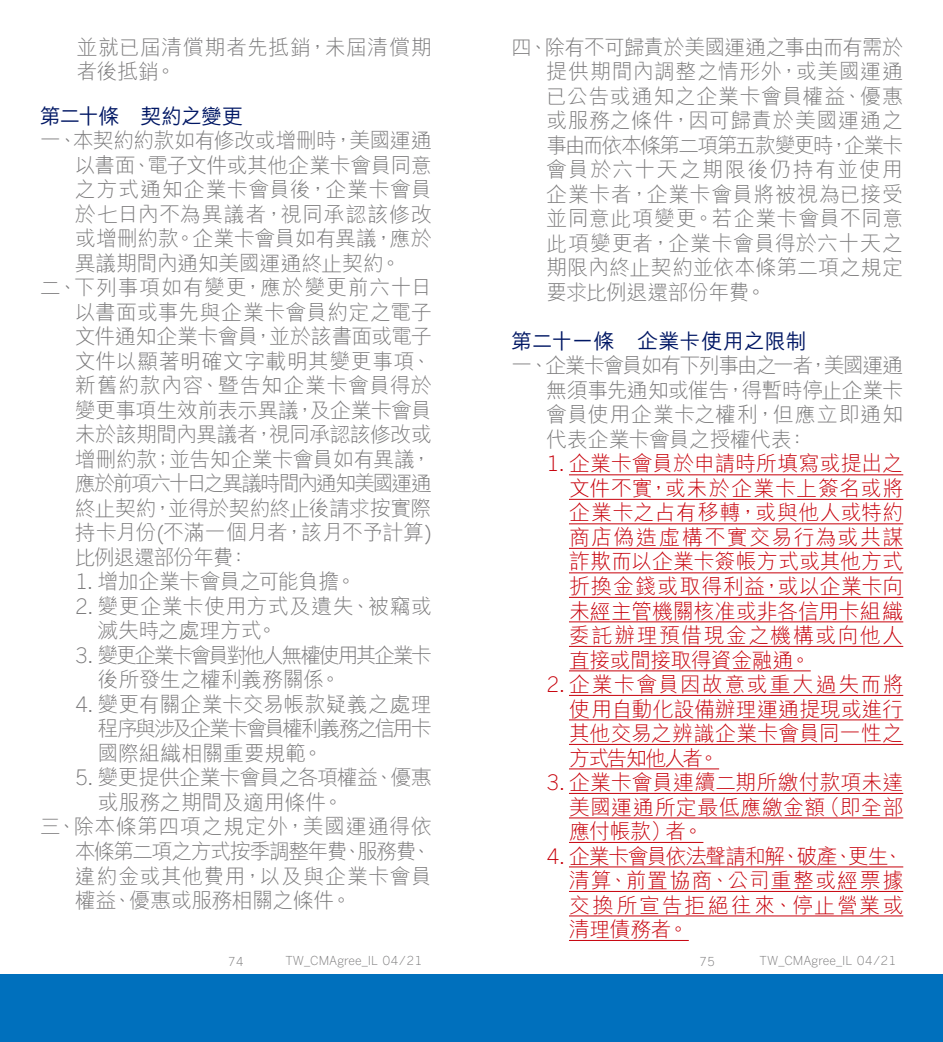
<style>
.page{position:relative;width:943px;height:1042px;background:#fff}
.page>*{position:absolute;margin:0;border:0;box-sizing:border-box;transform-origin:0 0}
.t1{font:300 21px/24.5px "M Hei HK";letter-spacing:-.02em;color:#7b7a7b;text-align:justify}
.t2{font:300 21px/24.5px "M Hei HK";letter-spacing:.005em;color:#c7000b;text-align:justify}
.t3{font:300 21px "M Hei HK";letter-spacing:.03em;color:#7b7a7b}
.t4{font:300 21px/24.5px "M Hei HK";letter-spacing:-.105em;color:#7b7a7b}
.t5{font:300 21px/24.5px "M Hei HK";letter-spacing:.02em;color:#7b7a7b}
.t6{font:300 21px/24.5px "M Hei HK";letter-spacing:.01em;color:#7b7a7b}
.t7{font:300 21px "M Hei HK";letter-spacing:-.075em;color:#7b7a7b}
.t8{font:300 21px "M Hei HK";letter-spacing:.035em;color:#7b7a7b}
.t9{font:300 21px "M Hei HK";color:#7b7a7b}
.t10{font:300 21px "M Hei HK";letter-spacing:.015em;color:#7b7a7b}
.t11{font:300 21px "M Hei HK";letter-spacing:-.045em;color:#7b7a7b}
.t12{font:500 21px "M Hei HK";letter-spacing:-.015em;color:#001764}
.t13{font:500 21px "M Hei HK";letter-spacing:-.04em;color:#001764}
.t14{font:300 21px "M Hei HK";letter-spacing:-.07em;color:#7b7a7b}
.t15{font:300 12.25px "Benton Sans";color:#7b7a7b}
.s1{font-family:"Benton Sans"}
</style>
<div class="page">
<div style="left:0;top:974px;width:943px;height:68px;background:#0070bd"></div>
<hr style="left:569px;top:474px;width:334px;height:1px;background:#c7000b">
<hr style="left:569px;top:499px;width:334px;height:1px;background:#c7000b">
<hr style="left:569px;top:523px;width:334px;height:1px;background:#c7000b">
<hr style="left:569px;top:548px;width:334px;height:1px;background:#c7000b">
<hr style="left:569px;top:572px;width:334px;height:1px;background:#c7000b">
<hr style="left:569px;top:597px;width:334px;height:1px;background:#c7000b">
<hr style="left:569px;top:621px;width:334px;height:1px;background:#c7000b">
<hr style="left:569px;top:646px;width:334px;height:1px;background:#c7000b">
<hr style="left:569px;top:670px;width:241px;height:1px;background:#c7000b">
<hr style="left:569px;top:695px;width:334px;height:1px;background:#c7000b">
<hr style="left:569px;top:719px;width:334px;height:1px;background:#c7000b">
<hr style="left:569px;top:744px;width:334px;height:1px;background:#c7000b">
<hr style="left:569px;top:768px;width:150px;height:1px;background:#c7000b">
<hr style="left:569px;top:793px;width:334px;height:1px;background:#c7000b">
<hr style="left:569px;top:817px;width:334px;height:1px;background:#c7000b">
<hr style="left:569px;top:842px;width:134px;height:1px;background:#c7000b">
<hr style="left:569px;top:866px;width:334px;height:1px;background:#c7000b">
<hr style="left:569px;top:891px;width:334px;height:1px;background:#c7000b">
<hr style="left:569px;top:915px;width:334px;height:1px;background:#c7000b">
<hr style="left:569px;top:940px;width:119px;height:1px;background:#c7000b">
<p class="t5" style="left:76px;top:34px;width:357px">並就已屆清償期者先抵銷，未屆清償期者後抵銷。</p>
<p class="t13" style="left:40px;top:101px;width:205px">第二十條　契約之變更</p>
<p class="t1" style="left:40px;top:128px;width:393px">一、本契約約款如有修改或增刪時，美國運通</p>
<p class="t1" style="left:75px;top:152px;width:358px">以書面、電子文件或其他企業卡會員同意</p>
<p class="t8" style="left:75px;top:179px;width:358px">之方式通知企業卡會員後，企業卡會員</p>
<p class="t3" style="left:75px;top:203px;width:358px">於七日內不為異議者，視同承認該修改</p>
<p class="t1" style="left:75px;top:226px;width:358px">或增刪約款。企業卡會員如有異議，應於</p>
<p class="t1" style="left:75px;top:250px;width:328px">異議期間內通知美國運通終止契約。</p>
<p class="t3" style="left:40px;top:277px;width:393px">二、下列事項如有變更，應於變更前六十日</p>
<p class="t9" style="left:75px;top:301px;width:358px">以書面或事先與企業卡會員約定之電子</p>
<p class="t1" style="left:75px;top:324px;width:358px">文件通知企業卡會員，並於該書面或電子</p>
<p class="t10" style="left:75px;top:350px;width:358px">文件以顯著明確文字載明其變更事項、</p>
<p class="t5" style="left:75px;top:373px;width:358px">新舊約款內容、暨告知企業卡會員得於</p>
<p class="t1" style="left:75px;top:397px;width:358px">變更事項生效前表示異議，及企業卡會員</p>
<p class="t1" style="left:75px;top:422px;width:358px">未於該期間內異議者，視同承認該修改或</p>
<p class="t1" style="left:75px;top:446px;width:358px">增刪約款；並告知企業卡會員如有異議，</p>
<p class="t4" style="left:75px;top:471px;width:358px">應於前項六十日之異議時間內通知美國運通</p>
<p class="t1" style="left:75px;top:495px;width:358px">終止契約，並得於契約終止後請求按實際</p>
<p class="t1" style="left:75px;top:520px;width:358px">持卡月份(不滿一個月者，該月不予計算)</p>
<p class="t14" style="left:75px;top:546px;width:176px">比例退還部份年費：</p>
<p class="t11" style="left:75px;top:571px;width:283px"><span class="s1">1</span>. 增加企業卡會員之可能負擔。</p>
<p class="t6" style="left:97px;top:593px;width:336px;text-indent:-23px"><span class="s1">2</span>. 變更企業卡使用方式及遺失、被竊或滅失時之處理方式。</p>
<p class="t4" style="left:97px;top:642px;width:336px;text-indent:-23px"><span class="s1">3</span>. 變更企業卡會員對他人無權使用其企業卡後所發生之權利義務關係。</p>
<p class="t1" style="left:98px;top:691px;width:336px;text-indent:-23px"><span class="s1">4</span>. 變更有關企業卡交易帳款疑義之處理程序與涉及企業卡會員權利義務之信用卡國際組織相關重要規範。</p>
<p class="t1" style="left:75px;top:765px;width:358px"><span class="s1">5</span>. 變更提供企業卡會員之各項權益、優惠</p>
<p class="t1" style="left:98px;top:790px;width:247px">或服務之期間及適用條件。</p>
<p class="t3" style="left:40px;top:816px;width:393px">三、除本條第四項之規定外，美國運通得依</p>
<p class="t7" style="left:75px;top:840px;width:358px">本條第二項之方式按季調整年費、服務費、</p>
<p class="t3" style="left:75px;top:865px;width:358px">違約金或其他費用，以及與企業卡會員</p>
<p class="t1" style="left:75px;top:888px;width:278px">權益、優惠或服務相關之條件。</p>
<p class="t1" style="left:546px;top:34px;width:358px;text-indent:-35px">四、除有不可歸責於美國運通之事由而有需於提供期間內調整之情形外，或美國運通已公告或通知之企業卡會員權益、優惠或服務之條件，因可歸責於美國運通之事由而依本條第二項第五款變更時，企業卡會員於六十天之期限後仍持有並使用企業卡者，企業卡會員將被視為已接受並同意此項變更。若企業卡會員不同意此項變更者，企業卡會員得於六十天之期限內終止契約並依本條第二項之規定要求比例退還部份年費。</p>
<p class="t12" style="left:511px;top:326px;width:297px">第二十一條　企業卡使用之限制</p>
<p class="t1" style="left:546px;top:353px;width:358px;text-indent:-35px">一、企業卡會員如有下列事由之一者，美國運通無須事先通知或催告，得暫時停止企業卡會員使用企業卡之權利，但應立即通知代表企業卡會員之授權代表：</p>
<p class="t2" style="left:569px;top:451px;width:336px;text-indent:-23px"><span class="s1">1</span>. 企業卡會員於申請時所填寫或提出之文件不實，或未於企業卡上簽名或將企業卡之占有移轉，或與他人或特約商店偽造虛構不實交易行為或共謀詐欺而以企業卡簽帳方式或其他方式折換金錢或取得利益，或以企業卡向未經主管機關核准或非各信用卡組織委託辦理預借現金之機構或向他人直接或間接取得資金融通。</p>
<p class="t2" style="left:569px;top:672px;width:336px;text-indent:-23px"><span class="s1">2</span>. 企業卡會員因故意或重大過失而將使用自動化設備辦理運通提現或進行其他交易之辨識企業卡會員同一性之方式告知他人者。</p>
<p class="t2" style="left:569px;top:770px;width:336px;text-indent:-23px"><span class="s1">3</span>. 企業卡會員連續二期所繳付款項未達美國運通所定最低應繳金額（即全部應付帳款）者。</p>
<p class="t2" style="left:569px;top:843px;width:336px;text-indent:-23px"><span class="s1">4</span>. 企業卡會員依法聲請和解、破產、更生、清算、前置協商、公司重整或經票據交換所宣告拒絕往來、停止營業或清理債務者。</p>
<p class="t15" style="left:228px;top:954px;width:17px">74</p>
<p class="t15" style="left:285px;top:953px;width:138px">TW_CMAgree_IL 04/21</p>
<p class="t15" style="left:699px;top:954px;width:17px">75</p>
<p class="t15" style="left:759px;top:953px;width:138px">TW_CMAgree_IL 04/21</p>
</div>
